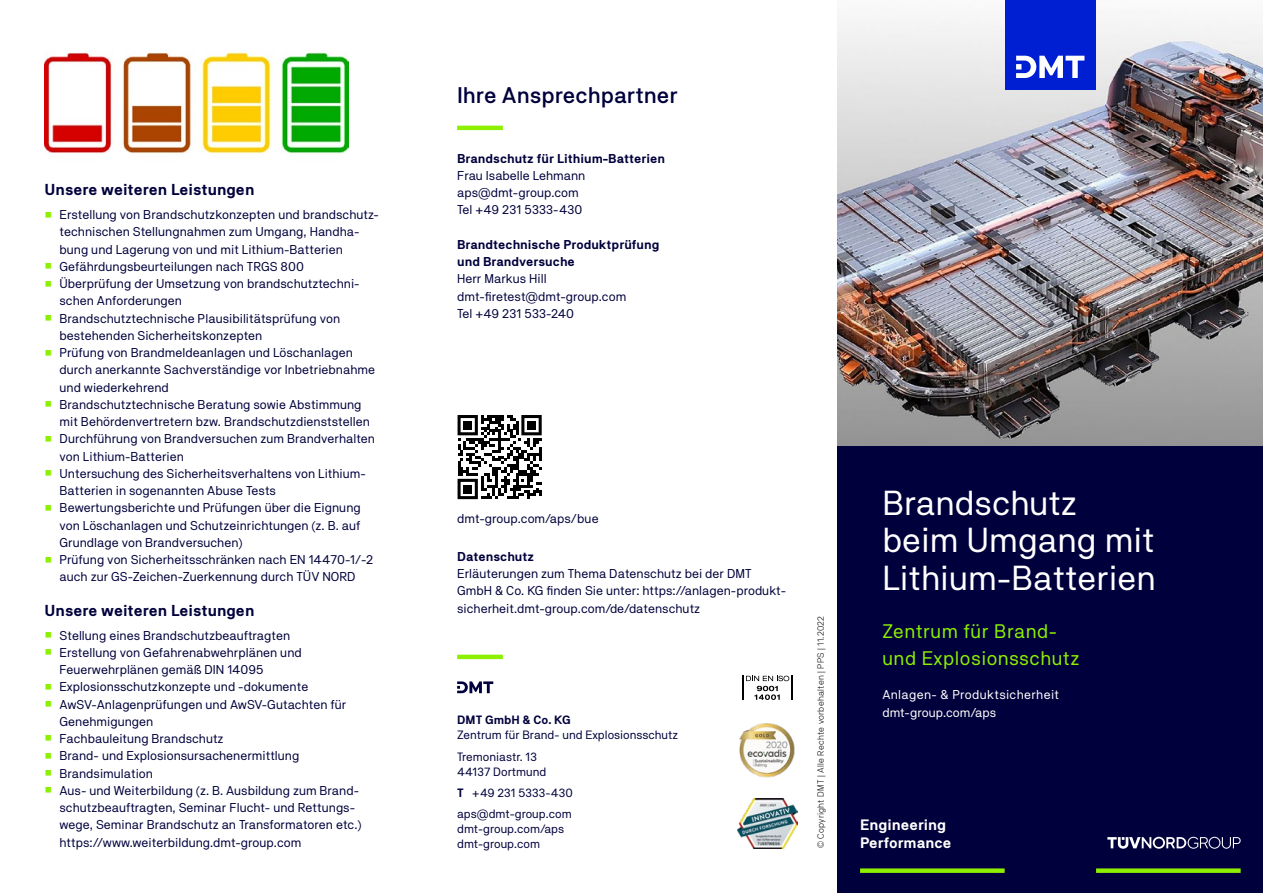
<style>
.page{position:relative;width:1263px;height:893px;background:#fff}
.page>*{position:absolute;margin:0;border:0;box-sizing:border-box;transform-origin:0 0}
.t1{font:34.5px/37.5px "TNG Pro";color:#fff}
.t2{font:500 22.5px "TNG Pro";color:#00003c}
.t3{font:19.5px/27px "TNG Pro";letter-spacing:.025em;color:#8cf000}
.t4{font:700 15.75px "TNG Pro";color:#00003c}
.t5{font:700 15px/18px "TNG Pro";color:#fff}
.t6{font:12.75px/17.2px "TNG Pro";color:#00003c}
.t7{font:700 12.75px/17.2px "TNG Pro";color:#00003c}
.t8{font:12.75px/17.2px "TNG Pro";letter-spacing:.025em;color:#fff}
.t9{font:12px/21.5px "TNG Pro";color:#00003c}
.t10{font:700 12px "TNG Pro";color:#00003c}
.t11{font:300 9px "TNG Pro";letter-spacing:.025em;color:#000}
.s1{color:#8cf000}
.s2{font-weight:700}
</style>
<div class="page">
<img style="left:45px;top:52px;width:304px;height:102px">
<hr style="left:457px;top:126px;width:46px;height:4px;background:#8cf000">
<hr style="left:457px;top:655px;width:46px;height:4px;background:#8cf000">
<svg style="left:457px;top:681px;width:36px;height:12px"></svg>
<img style="left:838px;top:19px;width:425px;height:427px">
<div style="left:838px;top:446px;width:425px;height:447px;background:#00003c"></div>
<div style="left:1096px;top:868px;width:145px;height:5px;background:#8cf000"></div>
<div style="left:860px;top:868px;width:145px;height:5px;background:#8cf000"></div>
<div style="left:1005px;top:0;width:91px;height:89px;background:#001ed2"></div>
<svg style="left:1016px;top:56px;width:68px;height:22px"></svg>
<svg style="left:1107px;top:837px;width:134px;height:12px"></svg>
<svg style="left:457px;top:415px;width:85px;height:84px"></svg>
<div style="left:463px;top:421px;width:9px;height:8px;background:#000"></div>
<div style="left:527px;top:421px;width:9px;height:8px;background:#000"></div>
<div style="left:463px;top:485px;width:9px;height:8px;background:#000"></div>
<svg style="left:742px;top:676px;width:51px;height:24px"></svg>
<img style="left:739px;top:723px;width:56px;height:55px">
<img style="left:738px;top:798px;width:59px;height:50px">
<p class="t4" style="left:45px;top:181px;width:211px">Unsere weiteren Leistungen</p>
<p class="t6" style="left:60px;top:206px;width:321px;text-indent:-15px"><span class="s1">○</span> Erstellung von Brandschutzkonzepten und brandschutz&shy;technischen Stellungnahmen zum Umgang, Handha&shy;bung und Lagerung von und mit Lithium-Batterien</p>
<p class="t6" style="left:45px;top:258px;width:261px"><span class="s1">○</span> Gefährdungsbeurteilungen nach TRGS 800</p>
<p class="t6" style="left:60px;top:275px;width:302px;text-indent:-15px"><span class="s1">○</span> Überprüfung der Umsetzung von brandschutztechni&shy;schen Anforderungen</p>
<p class="t6" style="left:60px;top:309px;width:282px;text-indent:-15px"><span class="s1">○</span> Brandschutztechnische Plausibilitätsprüfung von bestehenden Sicherheitskonzepten</p>
<p class="t6" style="left:60px;top:344px;width:317px;text-indent:-15px"><span class="s1">○</span> Prüfung von Brandmeldeanlagen und Löschanlagen durch anerkannte Sachverständige vor Inbetriebnahme und wiederkehrend</p>
<p class="t6" style="left:60px;top:396px;width:312px;text-indent:-15px"><span class="s1">○</span> Brandschutztechnische Beratung sowie Abstimmung mit Behördenvertretern bzw. Brandschutzdienststellen</p>
<p class="t6" style="left:60px;top:430px;width:317px;text-indent:-15px"><span class="s1">○</span> Durchführung von Brandversuchen zum Brandverhalten von Lithium-Batterien</p>
<p class="t6" style="left:60px;top:465px;width:308px;text-indent:-15px"><span class="s1">○</span> Untersuchung des Sicherheitsverhaltens von Lithium-<br>Batterien in sogenannten Abuse Tests</p>
<p class="t6" style="left:60px;top:499px;width:303px;text-align:justify;text-indent:-15px"><span class="s1">○</span> Bewertungsberichte und Prüfungen über die Eignung von Löschanlagen und Schutzeinrichtungen (z. B. auf Grundlage von Brandversuchen)</p>
<p class="t6" style="left:45px;top:551px;width:330px;text-align:center"><span class="s1">○</span> Prüfung von Sicherheitsschränken nach EN 14470-1/-2 auch zur GS-Zeichen-Zuerkennung durch TÜV NORD</p>
<p class="t4" style="left:45px;top:601px;width:211px">Unsere weiteren Leistungen</p>
<p class="t6" style="left:45px;top:626px;width:247px"><span class="s1">○</span> Stellung eines Brandschutzbeauftragten</p>
<p class="t6" style="left:60px;top:643px;width:244px;text-indent:-15px"><span class="s1">○</span> Erstellung von Gefahrenabwehrplänen und<br>Feuerwehrplänen gemäß DIN 14095</p>
<p class="t6" style="left:45px;top:678px;width:265px"><span class="s1">○</span> Explosionsschutzkonzepte und -dokumente</p>
<p class="t6" style="left:60px;top:695px;width:288px;text-indent:-15px"><span class="s1">○</span> AwSV-Anlagenprüfungen und AwSV-Gutachten für<br>Genehmigungen</p>
<p class="t6" style="left:45px;top:730px;width:180px"><span class="s1">○</span> Fachbauleitung Brandschutz</p>
<p class="t6" style="left:45px;top:747px;width:256px"><span class="s1">○</span> Brand- und Explosionsursachenermittlung</p>
<p class="t6" style="left:45px;top:764px;width:110px"><span class="s1">○</span> Brandsimulation</p>
<p class="t6" style="left:60px;top:781px;width:303px;text-indent:-15px"><span class="s1">○</span> Aus- und Weiterbildung (z. B. Ausbildung zum Brand&shy;schutzbeauftragten, Seminar Flucht- und Rettungs&shy;wege, Seminar Brandschutz an Transformatoren etc.) https://www.weiterbildung.dmt-group.com</p>
<h2 class="t2" style="left:457px;top:82px;width:222px">Ihre Ansprechpartner</h2>
<p class="t7" style="left:457px;top:149px;width:209px">Brandschutz für Lithium-Batterien</p>
<p class="t6" style="left:457px;top:167px;width:130px">Frau Isabelle Lehmann aps@dmt-group.com<br>Tel +49 231 5333-430</p>
<p class="t7" style="left:457px;top:236px;width:204px">Brandtechnische Produktprüfung und Brandversuche</p>
<p class="t6" style="left:457px;top:270px;width:171px">Herr Markus Hill dmt-firetest@dmt-group.com<br>Tel +49 231 533-240</p>
<p class="t6" style="left:457px;top:509px;width:143px">dmt-group.com/aps/bue</p>
<p class="t7" style="left:457px;top:548px;width:78px">Datenschutz</p>
<p class="t6" style="left:457px;top:565px;width:330px">Erläuterungen zum Thema Datenschutz bei der DMT<br>GmbH &amp; Co. KG finden Sie unter: https://anlagen-produkt&shy;sicherheit.dmt-group.com/de/datenschutz</p>
<p class="t10" style="left:457px;top:713px;width:115px">DMT GmbH &amp; Co. KG</p>
<p class="t9" style="left:457px;top:724px;width:222px">Zentrum für Brand- und Explosionsschutz<br>Tremoniastr. 13</p>
<p class="t9" style="left:457px;top:760px;width:117px">44137 Dortmund<br><span class="s2">T</span> +49 231 5333-430 aps@dmt-group.com</p>
<p class="t9" style="left:457px;top:821px;width:109px;line-height:15px">dmt-group.com/aps dmt-group.com</p>
<p class="t11" style="left:815px;top:848px;width:234px;rotate:-90deg">© Copyright DMT | Alle Rechte vorbehalten | PPS | 11.2022</p>
<h1 class="t1" style="left:882px;top:483px;width:275px">Brandschutz beim Umgang mit<br>Lithium-Batterien</h1>
<h3 class="t3" style="left:882px;top:617px;width:199px">Zentrum für Brand&shy;und Explosionsschutz</h3>
<p class="t8" style="left:882px;top:686px;width:178px">Anlagen- &amp; Produktsicherheit dmt-group.com/aps</p>
<p class="t5" style="left:860px;top:816px;width:93px">Engineering<br>Performance</p>
</div>
